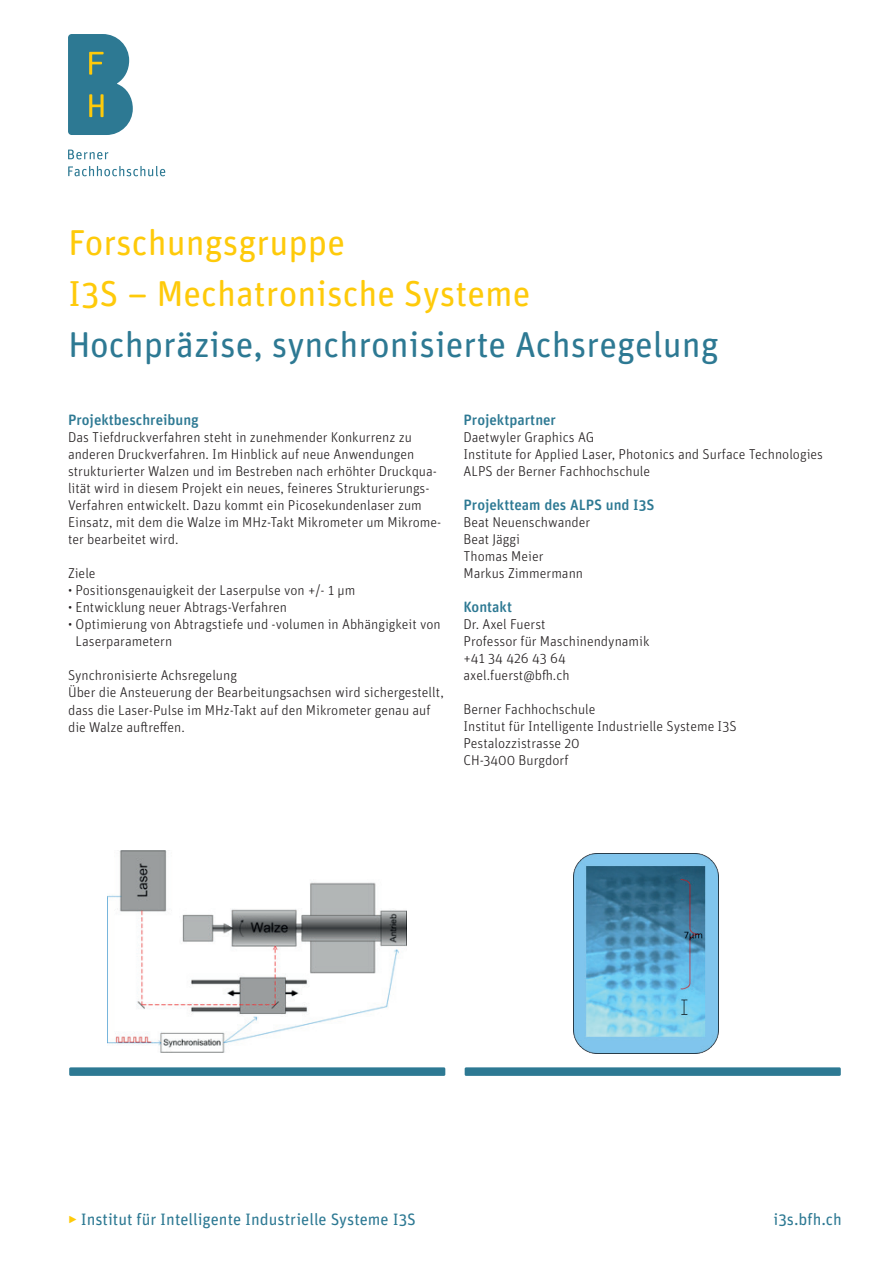
<style>
.page{position:relative;width:893px;height:1263px;background:#fff}
.page>*{position:absolute;margin:0;border:0;box-sizing:border-box;transform-origin:0 0}
.t1{font:36px/51px "Unit Rounded Pro";color:#feca0a}
.t2{font:36px "Unit Rounded Pro";color:#2d7993}
.t3{font:16.5px "Unit Rounded Pro";color:#2d7993}
.t4{font:500 15px "Unit Rounded Pro";color:#2d7993}
.t5{font:300 14.25px/17px "Unit Rounded Pro";color:#231f20}
.s1{font-weight:300;color:#feca0a}
</style>
<div class="page">
<svg style="left:68px;top:34px;width:65px;height:101px"></svg>
<svg style="left:68px;top:150px;width:40px;height:9px"></svg>
<svg style="left:68px;top:166px;width:97px;height:10px"></svg>
<div style="left:69px;top:1067px;width:376px;height:9px;background:#2d7993;border-radius:2px"></div>
<div style="left:465px;top:1067px;width:376px;height:9px;background:#2d7993;border-radius:2px"></div>
<img style="left:108px;top:850px;width:299px;height:202px">
<img style="left:574px;top:853px;width:145px;height:200px">
<h1 class="t1" style="left:68px;top:216px;width:464px">Forschungsgruppe<br>I3S – Mechatronische Systeme</h1>
<h1 class="t2" style="left:68px;top:320px;width:652px">Hochpräzise, synchronisierte Achsregelung</h1>
<p class="t4" style="left:68px;top:409px;width:132px">Projektbeschreibung</p>
<p class="t5" style="left:68px;top:429px;width:375px">Das Tiefdruckverfahren steht in zunehmender Konkurrenz zu anderen Druckverfahren. Im Hinblick auf neue Anwendungen strukturierter Walzen und im Bestreben nach erhöhter Druckqua&shy;lität wird in diesem Projekt ein neues, feineres Strukturierungs-Verfahren entwickelt. Dazu kommt ein Picosekundenlaser zum Einsatz, mit dem die Walze im MHz-Takt Mikrometer um Mikrome&shy;ter bearbeitet wird.</p>
<p class="t5" style="left:68px;top:565px;width:29px">Ziele</p>
<p class="t5" style="left:68px;top:582px;width:289px">• Positionsgenauigkeit der Laserpulse von +/- 1 µm</p>
<p class="t5" style="left:68px;top:599px;width:221px">• Entwicklung neuer Abtrags-Verfahren</p>
<p class="t5" style="left:76px;top:616px;width:367px;text-indent:-7px">• Optimierung von Abtragstiefe und -volumen in Abhängigkeit von<br>Laserparametern</p>
<p class="t5" style="left:68px;top:667px;width:377px">Synchronisierte Achsregelung<br>Über die Ansteuerung der Bearbeitungsachsen wird sichergestellt, dass die Laser-Pulse im MHz-Takt auf den Mikrometer genau auf die Walze auftreffen.</p>
<p class="t4" style="left:463px;top:409px;width:94px">Projektpartner</p>
<p class="t5" style="left:463px;top:429px;width:361px">Daetwyler Graphics AG<br>Institute for Applied Laser, Photonics and Surface Technologies<br>ALPS der Berner Fachhochschule</p>
<p class="t4" style="left:463px;top:494px;width:193px">Projektteam des ALPS und I3S</p>
<p class="t5" style="left:463px;top:514px;width:128px">Beat Neuenschwander<br>Beat Jäggi<br>Thomas Meier<br>Markus Zimmermann</p>
<p class="t4" style="left:463px;top:597px;width:50px">Kontakt</p>
<p class="t5" style="left:463px;top:616px;width:188px">Dr. Axel Fuerst<br>Professor für Maschinendynamik +41 34 426 43 64 axel.fuerst@bfh.ch</p>
<p class="t5" style="left:463px;top:701px;width:275px">Berner Fachhochschule<br>Institut für Intelligente Industrielle Systeme I3S<br>Pestalozzistrasse 20<br>CH-3400 Burgdorf</p>
<p class="t3" style="left:68px;top:1207px;width:349px"><span class="s1">‣</span> Institut für Intelligente Industrielle Systeme I3S</p>
<p class="t3" style="left:773px;top:1207px;width:70px">i3s.bfh.ch</p>
</div>
